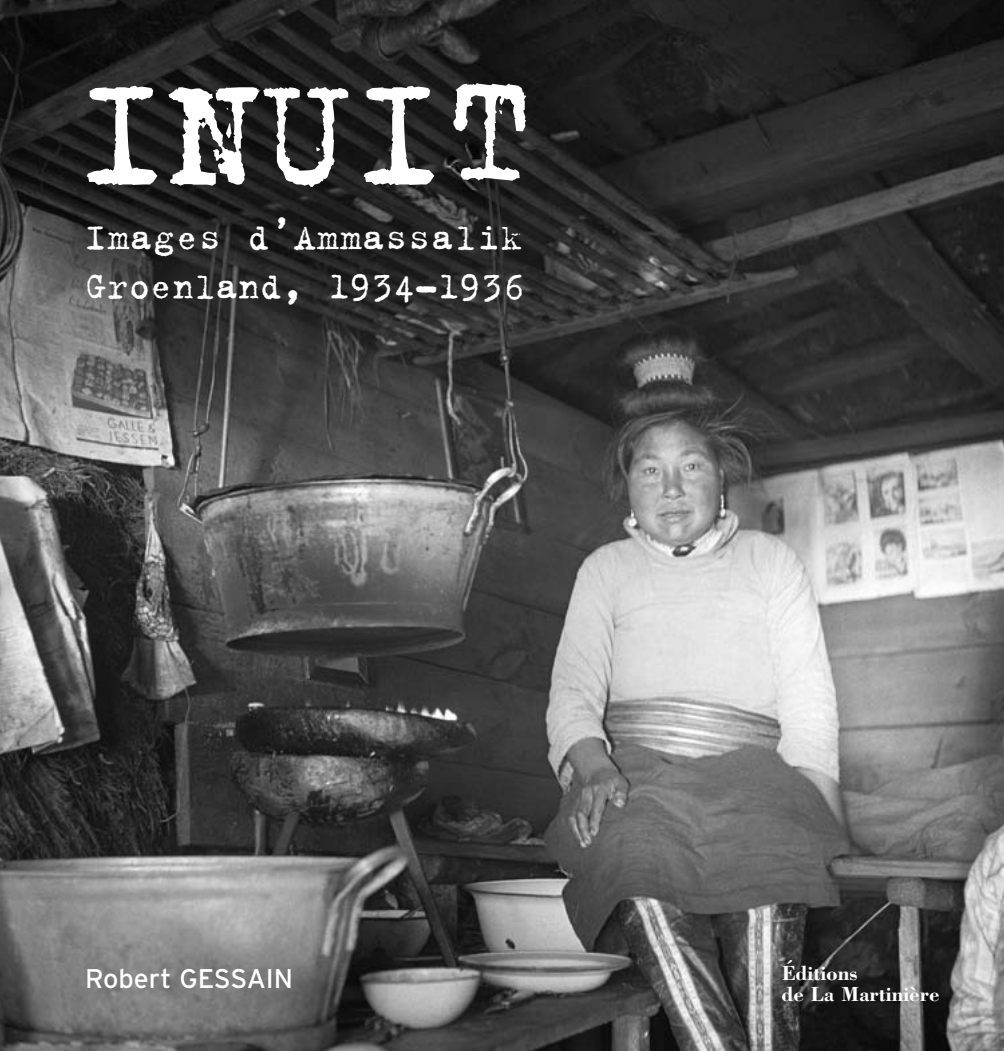
<style>
.page{position:relative;width:1004px;height:1051px;background:#fff}
.page>*{position:absolute;margin:0;border:0;box-sizing:border-box;transform-origin:0 0}
.t1{font:167.7px "Trixie";color:#fff}
.t2{font:39.9px/48.3px "Trixie";letter-spacing:.015em;color:#fff}
.t3{font:27px "Interstate";color:#fff}
.t4{font:700 21px/21px "Bodoni";color:#fff}
</style>
<div class="page">
<img style="left:0;top:0;width:1003px;height:1050px">
<h1 class="t1" style="left:74px;top:26px;width:463px">INUIT</h1>
<p class="t2" style="left:84px;top:211px;width:442px">Images d’Ammassalik<br>Groenland, 1934-1936</p>
<p class="t3" style="left:85px;top:962px;width:210px">Robert GESSAIN</p>
<p class="t4" style="left:781px;top:962px;width:159px">Éditions<br>de La Martinière</p>
</div>
